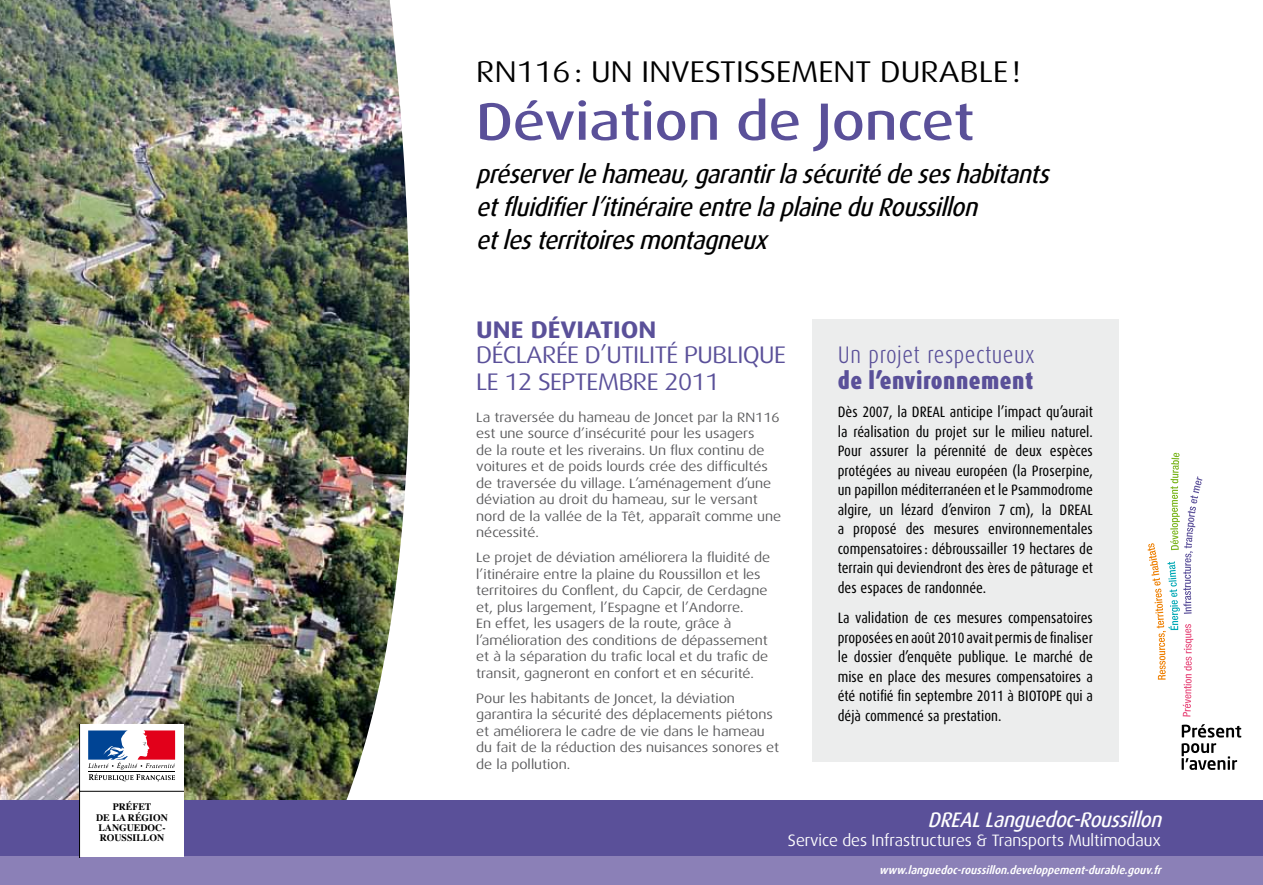
<style>
.page{position:relative;width:1263px;height:885px;background:#fff}
.page>*{position:absolute;margin:0;border:0;box-sizing:border-box;transform-origin:0 0}
.t1{font:500 52.5px "Dax Wide";color:#5a5099}
.t2{font:30px "Dax Wide";color:#000}
.t3{font:italic 500 25.5px/33px "Dax Wide";color:#000;scale:.8 1}
.t4{font:24px/26.2px "Dax Wide";letter-spacing:-.025em;color:#5a5099}
.t5{font:300 24px/25.5px "Dax Condensed";letter-spacing:.02em;color:#5a5099}
.t6{font:italic 500 21px "Dax Wide";color:#fff;scale:.8 1}
.t7{font:16.5px "Dax Wide";color:#fff;scale:.9 1}
._3-TXT_MED{font:15px/19.5px "Dax Condensed";color:#000;text-align:justify}
._3_TXT_REGUL_NOIR_80{font:13.5px/16.5px "Dax Wide";color:#58585a}
.t8{font:italic 700 11.25px "Dax Wide";color:#fff;scale:.8 1}
.t9{font:700 9.9px/10.4px "Times";color:#000;text-align:center}
.s1{font-weight:700}
.s2{font-weight:900}
</style>
<div class="page">
<img style="left:0;top:0;width:410px;height:799px">
<svg style="left:1182px;top:724px;width:59px;height:13px"></svg>
<svg style="left:1181px;top:743px;width:56px;height:26px"></svg>
<svg style="left:1147px;top:453px;width:55px;height:263px"></svg>
<div style="left:0;top:846px;width:1263px;height:38px;background:#8b80b7"></div>
<div style="left:0;top:799px;width:1263px;height:56px;background:#5a5099"></div>
<svg style="left:80px;top:724px;width:103px;height:133px"></svg>
<hr style="left:89px;top:770px;width:86px;height:1px;background:#000">
<div style="left:812px;top:319px;width:306px;height:443px;background:#eceded"></div>
<p class="t9" style="left:96px;top:800px;width:73px">PRÉFET<br>DE LA RÉGION<br>LANGUEDOC-<br>ROUSSILLON</p>
<p class="t2" style="left:476px;top:55px;width:546px">RN116 : UN INVESTISSEMENT DURABLE !</p>
<p class="t1" style="left:476px;top:92px;width:500px">Déviation de Joncet</p>
<p class="t3" style="left:476px;top:157px;width:725px">préserverlehameau,garantirlasécuritédeseshabitants etfluidifierl’itinéraireentrelaplaineduRoussillon etlesterritoiresmontagneux</p>
<p class="t4" style="left:476px;top:316px;width:311px"><span class="s1">UNE DÉVIATION<br></span>DÉCLARÉE D’UTILITÉ PUBLIQUE<br>LE 12 SEPTEMBRE 2011</p>
<p class="_3_TXT_REGUL_NOIR_80" style="left:476px;top:408px;width:306px">La traversée du hameau de Joncet par la RN116 est une source d’insécurité pour les usagers<br>de la route et les riverains. Un flux continu de voitures et de poids lourds crée des difficultés de traversée du village. L’aménagement d’une déviation au droit du hameau, sur le versant nord de la vallée de la Têt, apparaît comme une nécessité.</p>
<p class="_3_TXT_REGUL_NOIR_80" style="left:476px;top:549px;width:295px">Le projet de déviation améliorera la fluidité de l’itinéraire entre la plaine du Roussillon et les territoires du Conflent, du Capcir, de Cerdagne et, plus largement, l’Espagne et l’Andorre.<br>En effet, les usagers de la route, grâce à l’amélioration des conditions de dépassement et à la séparation du trafic local et du trafic de transit, gagneront en confort et en sécurité.</p>
<p class="_3_TXT_REGUL_NOIR_80" style="left:476px;top:689px;width:304px">Pour les habitants de Joncet, la déviation garantira la sécurité des déplacements piétons et améliorera le cadre de vie dans le hameau du fait de la réduction des nuisances sonores et de la pollution.</p>
<p class="t5" style="left:838px;top:342px;width:198px">Un projet respectueux <span class="s2">de l’environnement</span></p>
<p class="_3-TXT_MED" style="left:838px;top:402px;width:257px">Dès 2007, la DREAL anticipe l’impact qu’aurait la réalisation du projet sur le milieu naturel.<br>Pour assurer la pérennité de deux espèces protégées au niveau européen (la Proserpine, un papillon méditerranéen et le Psammodrome algire, un lézard d’environ 7 cm), la DREAL a proposé des mesures environnementales compensatoires: débroussailler 19 hectares de terrain qui deviendront des ères de pâturage et des espaces de randonnée.</p>
<p class="_3-TXT_MED" style="left:838px;top:608px;width:257px">La validation de ces mesures compensatoires proposées en août 2010 avait permis de finaliser le dossier d’enquête publique. Le marché de mise en place des mesures compensatoires a été notifié fin septembre 2011 à BIOTOPE qui a déjà commencé sa prestation.</p>
<p class="t6" style="left:928px;top:807px;width:300px">DREALLanguedoc-Roussillon</p>
<p class="t7" style="left:788px;top:831px;width:416px">Service des Infrastructures &amp; Transports Multimodaux</p>
<p class="t8" style="left:879px;top:863px;width:358px">www.languedoc-roussillon.developpement-durable.gouv.fr</p>
</div>
